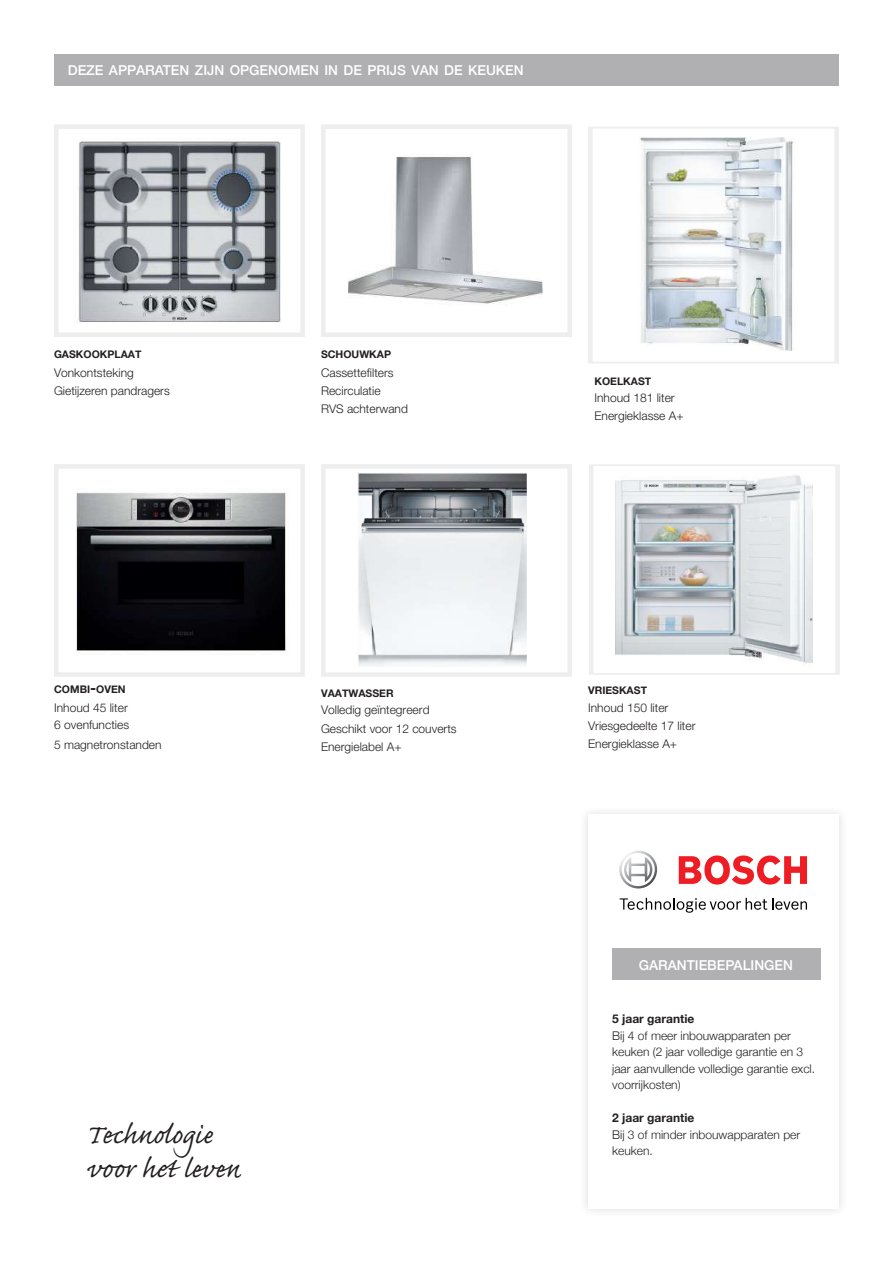
<style>
.page{position:relative;width:893px;height:1263px;background:#fff}
.page>*{position:absolute;margin:0;border:0;box-sizing:border-box;transform-origin:0 0}
.t1{font:34.5px/34.5px "Caflisch Script Pro";letter-spacing:-.005em;color:#231f20}
.t2{font:500 13.65px "Helvetica Neue";color:#fff}
.t3{font:300 12px/18px "Helvetica Neue";color:#231f20}
.t4{font:700 12px "Helvetica Neue";color:#231f20}
.t5{font:700 10.5px "Helvetica Neue";color:#231f20}
.t6{font:700 10.5px "Helvetica Neue";color:#231f20}
.s1{font-size:15px}
.s2{font-style:inherit}
</style>
<div class="page">
<div style="left:579px;top:805px;width:269px;height:413px;background:#f9f9f9"></div>
<div style="left:588px;top:814px;width:251px;height:395px;background:#fff"></div>
<svg style="left:619px;top:850px;width:38px;height:38px"></svg>
<svg style="left:679px;top:855px;width:128px;height:29px"></svg>
<svg style="left:620px;top:898px;width:187px;height:15px"></svg>
<div style="left:54px;top:124px;width:251px;height:213px;border:4px solid #eeeeef"></div>
<div style="left:54px;top:464px;width:251px;height:213px;border:4px solid #eeeeef"></div>
<div style="left:321px;top:124px;width:251px;height:213px;border:4px solid #eeeeef"></div>
<div style="left:321px;top:464px;width:251px;height:213px;border:4px solid #eeeeef"></div>
<div style="left:589px;top:126px;width:249px;height:238px;border:3px solid #eeeeef"></div>
<div style="left:54px;top:54px;width:784px;height:31px;background:#b0afb1"></div>
<div style="left:612px;top:948px;width:208px;height:32px;background:#b0afb1"></div>
<img style="left:78px;top:141px;width:203px;height:181px">
<img style="left:349px;top:156px;width:193px;height:148px">
<img style="left:357px;top:472px;width:169px;height:195px">
<img style="left:76px;top:492px;width:210px;height:159px">
<div style="left:590px;top:464px;width:249px;height:211px;border:3px solid #eeeeef"></div>
<img style="left:616px;top:475px;width:196px;height:188px">
<img style="left:640px;top:138px;width:154px;height:212px">
<p class="t2" style="left:68px;top:59px;width:457px">DEZE APPARATEN ZIJN OPGENOMEN IN DE PRIJS VAN DE KEUKEN</p>
<p class="t5" style="left:54px;top:346px;width:89px">GASKOOKPLAAT</p>
<p class="t3" style="left:54px;top:363px;width:117px">Vonkontsteking<br>Gietijzeren pandragers</p>
<p class="t5" style="left:54px;top:681px;width:73px">COMBI<span class="s1">-</span>OVEN</p>
<p class="t3" style="left:54px;top:698px;width:76px">Inhoud 45 liter<br>6 ovenfuncties</p>
<p class="t3" style="left:54px;top:735px;width:109px">5 magnetronstanden</p>
<p class="t5" style="left:321px;top:346px;width:72px">SCHOUWKAP</p>
<p class="t3" style="left:321px;top:363px;width:88px">Cassettefilters<br>Recirculatie<br>RVS achterwand</p>
<p class="t5" style="left:321px;top:685px;width:74px">VAATWASSER</p>
<p class="t3" style="left:321px;top:700px;width:137px">Volledig geïntegreerd<br>Geschikt voor 12 couverts<br>Energielabel A+</p>
<h1 class="t1" style="left:85px;top:1121px;width:157px">Technologie voor het leven</h1>
<p class="t5" style="left:594px;top:373px;width:58px">KOEL<span class="s2">KAST</span></p>
<p class="t3" style="left:594px;top:388px;width:91px">Inhoud 181 liter<br>Energieklasse A+</p>
<p class="t6" style="left:588px;top:684px;width:60px">VRIESKAST</p>
<p class="t3" style="left:588px;top:697px;width:109px">Inhoud 150 liter<br>Vriesgedeelte 17 liter<br>Energieklasse A+</p>
<p class="t2" style="left:639px;top:954px;width:156px">GARANTIEBEPALINGEN</p>
<p class="t4" style="left:612px;top:1010px;width:84px">5 jaar garantie</p>
<p class="t3" style="left:612px;top:1026px;width:204px;line-height:16.5px">Bij 4 of meer inbouwapparaten per keuken (2 jaar volledige garantie en 3 jaar aanvullende volledige garantie excl. voorrijkosten)</p>
<p class="t4" style="left:612px;top:1109px;width:84px">2 jaar garantie</p>
<p class="t3" style="left:612px;top:1125px;width:190px;line-height:16.5px">Bij 3 of minder inbouwapparaten per keuken.</p>
</div>
